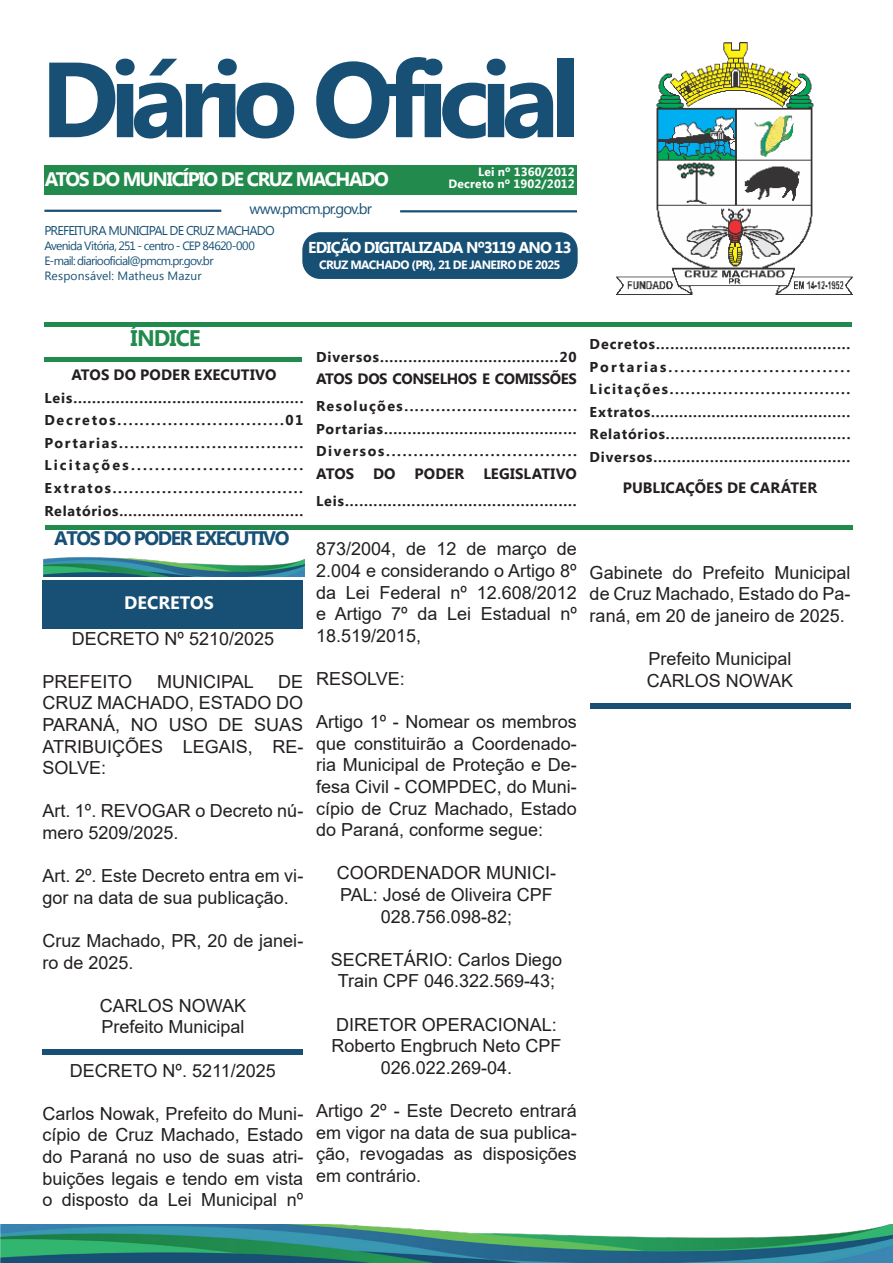
<style>
.page{position:relative;width:893px;height:1263px;background:#fff}
.page>*{position:absolute;margin:0;border:0;box-sizing:border-box;transform-origin:0 0}
.t1{font:700 106.5px "Myanmar Text";letter-spacing:-.085em;color:#175074}
.t2{font:700 22.5px "Myanmar Text";letter-spacing:-.04em;color:#228a4c}
.t3{font:700 19.5px "Myanmar Text";letter-spacing:-.075em;color:#fff}
.t4{font:700 19.5px "Myanmar Text";letter-spacing:-.07em;color:#175074}
.t5{font:18px/21.6px "Arial";color:#231f20;text-align:justify}
.t6{font:700 18px "Myanmar Text";color:#fff}
.t7{font:700 15.75px "Myanmar Text";letter-spacing:-.055em;color:#fff}
.t8{font:700 15px "Myanmar Text";color:#231f20}
.t9{font:700 15px "Myanmar Text";letter-spacing:-.025em;color:#231f20}
.t10{font:15px "Myanmar Text";letter-spacing:-.065em;color:#175074}
.t11{font:700 14.25px/22.5px "Myanmar Text";letter-spacing:.095em;color:#231f20}
.t12{font:700 14.25px "Myanmar Text";letter-spacing:.06em;color:#231f20}
.t13{font:700 14.25px "Myanmar Text";letter-spacing:.115em;color:#231f20}
.t14{font:700 14.25px "Myanmar Text";letter-spacing:.055em;color:#231f20}
.t15{font:700 14.25px "Myanmar Text";letter-spacing:.05em;color:#231f20}
.t16{font:700 14.25px "Myanmar Text";letter-spacing:.065em;color:#231f20}
.t17{font:700 14.25px "Myanmar Text";letter-spacing:.125em;color:#231f20}
.t18{font:700 14.25px "Myanmar Text";letter-spacing:.145em;color:#231f20}
.t19{font:700 14.25px "Myanmar Text";letter-spacing:.15em;color:#231f20}
.t20{font:12.75px "Myanmar Text";letter-spacing:-.06em;color:#175074}
.t21{font:12px "Myanmar Text";letter-spacing:-.055em;color:#175074}
.t22{font:700 12px "Myanmar Text";letter-spacing:-.05em;color:#fff}
.t23{font:12px "Myanmar Text";letter-spacing:.015em;color:#175074}
.t24{font:700 12px "Myanmar Text";letter-spacing:.015em;color:#fff}
.t25{font:700 12px "Myanmar Text";letter-spacing:.005em;color:#fff}
</style>
<div class="page">
<img style="left:616px;top:42px;width:236px;height:252px">
<div style="left:44px;top:165px;width:533px;height:29px;background:#228a4c"></div>
<hr style="left:44px;top:210px;width:177px;height:2px;background:#175074">
<hr style="left:400px;top:210px;width:177px;height:2px;background:#175074">
<div style="left:302px;top:232px;width:276px;height:47px;background:#175074;border-radius:18px"></div>
<hr style="left:44px;top:322px;width:808px;height:4px;background:#228a4c">
<hr style="left:45px;top:525px;width:808px;height:4px;background:#228a4c">
<div style="left:44px;top:357px;width:258px;height:5px;background:#228a4c"></div>
<img style="left:0;top:1224px;width:893px;height:39px">
<img style="left:43px;top:557px;width:261px;height:20px">
<div style="left:43px;top:1049px;width:260px;height:6px;background:#175074"></div>
<svg style="left:590px;top:703px;width:260px;height:5px"></svg>
<div style="left:43px;top:580px;width:260px;height:49px;background:#175074"></div>
<p class="t1" style="left:41px;top:38px;width:541px">Diário Oficial</p>
<p class="t3" style="left:45px;top:168px;width:346px">ATOS DO MUNICÍPIO DE CRUZ MACHADO</p>
<p class="t25" style="left:478px;top:164px;width:98px">Lei nº 1360/2012</p>
<p class="t24" style="left:448px;top:176px;width:128px">Decreto nº 1902/2012</p>
<p class="t10" style="left:249px;top:200px;width:124px">www.pmcm.pr.gov.br</p>
<p class="t20" style="left:44px;top:223px;width:232px">PREFEITURA MUNICIPAL DE CRUZ MACHADO</p>
<p class="t21" style="left:44px;top:239px;width:212px">Avenida Vitória, 251 - centro - CEP 84620-000</p>
<p class="t21" style="left:44px;top:254px;width:171px">E-mail: diariooficial@pmcm.pr.gov.br</p>
<p class="t23" style="left:44px;top:269px;width:159px">Responsável: Matheus Mazur</p>
<p class="t7" style="left:308px;top:238px;width:265px">EDIÇÃO DIGITALIZADA Nº3119 ANO 13</p>
<p class="t22" style="left:319px;top:258px;width:243px">CRUZ MACHADO (PR), 21 DE JANEIRO DE 2025</p>
<p class="t2" style="left:131px;top:325px;width:72px">ÍNDICE</p>
<p class="t8" style="left:71px;top:366px;width:207px">ATOS DO PODER EXECUTIVO</p>
<p class="t11" style="left:44px;top:387px;width:261px">Leis.................................................</p>
<p class="t17" style="left:44px;top:412px;width:260px">Decretos..............................01</p>
<p class="t11" style="left:44px;top:432px;width:260px">Portarias..................................</p>
<p class="t19" style="left:44px;top:457px;width:260px">Licitações.............................</p>
<p class="t13" style="left:44px;top:480px;width:260px">Extratos...................................</p>
<p class="t15" style="left:44px;top:502px;width:260px">Relatórios........................................</p>
<p class="t4" style="left:54px;top:527px;width:237px">ATOS DO PODER EXECUTIVO</p>
<p class="t6" style="left:124px;top:592px;width:91px">DECRETOS</p>
<p class="t5" style="left:72px;top:627px;width:204px">DECRETO Nº 5210/2025</p>
<p class="t5" style="left:43px;top:670px;width:91px">PREFEITO</p>
<p class="t5" style="left:157px;top:670px;width:98px">MUNICIPAL</p>
<p class="t5" style="left:43px;top:670px;width:262px;text-indent:236px">DE CRUZ MACHADO, ESTADO DO PARANÁ, NO USO DE SUAS ATRIBUIÇÕES LEGAIS, RE-SOLVE:</p>
<p class="t5" style="left:43px;top:800px;width:262px">Art. 1º. REVOGAR o Decreto nú&shy;mero 5209/2025.</p>
<p class="t5" style="left:43px;top:865px;width:262px">Art. 2º. Este Decreto entra em vi&shy;gor na data de sua publicação.</p>
<p class="t5" style="left:43px;top:930px;width:262px">Cruz Machado, PR, 20 de janei&shy;ro de 2025.</p>
<p class="t5" style="left:100px;top:994px;width:148px">CARLOS NOWAK</p>
<p class="t5" style="left:101px;top:1016px;width:145px">Prefeito Municipal</p>
<p class="t5" style="left:70px;top:1059px;width:207px">DECRETO Nº. 5211/2025</p>
<p class="t5" style="left:43px;top:1102px;width:262px">Carlos Nowak, Prefeito do Muni&shy;cípio de Cruz Machado, Estado do Paraná no uso de suas atri&shy;buições legais e tendo em vista o disposto da Lei Municipal nº</p>
<p class="t12" style="left:316px;top:348px;width:262px">Diversos......................................20</p>
<p class="t9" style="left:316px;top:370px;width:262px">ATOS DOS CONSELHOS E COMISSÕES</p>
<p class="t11" style="left:316px;top:395px;width:262px">Resoluções.................................<br>Portarias.........................................</p>
<p class="t13" style="left:316px;top:443px;width:262px">Diversos...................................</p>
<p class="t8" style="left:316px;top:465px;width:40px">ATOS</p>
<p class="t8" style="left:373px;top:465px;width:24px">DO</p>
<p class="t8" style="left:415px;top:465px;width:51px">PODER</p>
<p class="t8" style="left:483px;top:465px;width:95px">LEGISLATIVO</p>
<p class="t11" style="left:316px;top:489px;width:262px">Leis.................................................</p>
<p class="t5" style="left:316px;top:538px;width:262px">873/2004, de 12 de março de 2.004 e considerando o Artigo 8º da Lei Federal nº 12.608/2012 e Artigo 7º da Lei Estadual nº 18.519/2015,</p>
<p class="t5" style="left:316px;top:668px;width:90px">RESOLVE:</p>
<p class="t5" style="left:316px;top:711px;width:262px">Artigo 1º - Nomear os membros que constituirão a Coordenado&shy;ria Municipal de Proteção e De&shy;fesa Civil - COMPDEC, do Muni&shy;cípio de Cruz Machado, Estado do Paraná, conforme segue:</p>
<p class="t5" style="left:337px;top:862px;width:220px;text-align:center">COORDENADOR MUNICI-<br>PAL: José de Oliveira CPF<br>028.756.098-82;</p>
<p class="t5" style="left:331px;top:948px;width:233px;text-align:center">SECRETÁRIO: Carlos Diego<br>Train CPF 046.322.569-43;</p>
<p class="t5" style="left:331px;top:1013px;width:232px;text-align:center">DIRETOR OPERACIONAL:<br>Roberto Engbruch Neto CPF<br>026.022.269-04.</p>
<p class="t5" style="left:316px;top:1100px;width:262px">Artigo 2º - Este Decreto entrará em vigor na data de sua publica&shy;ção, revogadas as disposições em contrário.</p>
<p class="t16" style="left:590px;top:336px;width:262px">Decretos.........................................</p>
<p class="t18" style="left:590px;top:359px;width:262px">Portarias...............................</p>
<p class="t11" style="left:590px;top:378px;width:262px">Licitações..................................</p>
<p class="t14" style="left:590px;top:404px;width:262px">Extratos...........................................</p>
<p class="t12" style="left:590px;top:426px;width:262px">Relatórios.......................................</p>
<p class="t12" style="left:590px;top:449px;width:262px">Diversos..........................................</p>
<p class="t8" style="left:623px;top:479px;width:196px">PUBLICAÇÕES DE CARÁTER</p>
<p class="t5" style="left:590px;top:561px;width:262px">Gabinete do Prefeito Municipal de Cruz Machado, Estado do Pa&shy;raná, em 20 de janeiro de 2025.</p>
<p class="t5" style="left:648px;top:648px;width:145px">Prefeito Municipal</p>
<p class="t5" style="left:647px;top:669px;width:148px">CARLOS NOWAK</p>
</div>
